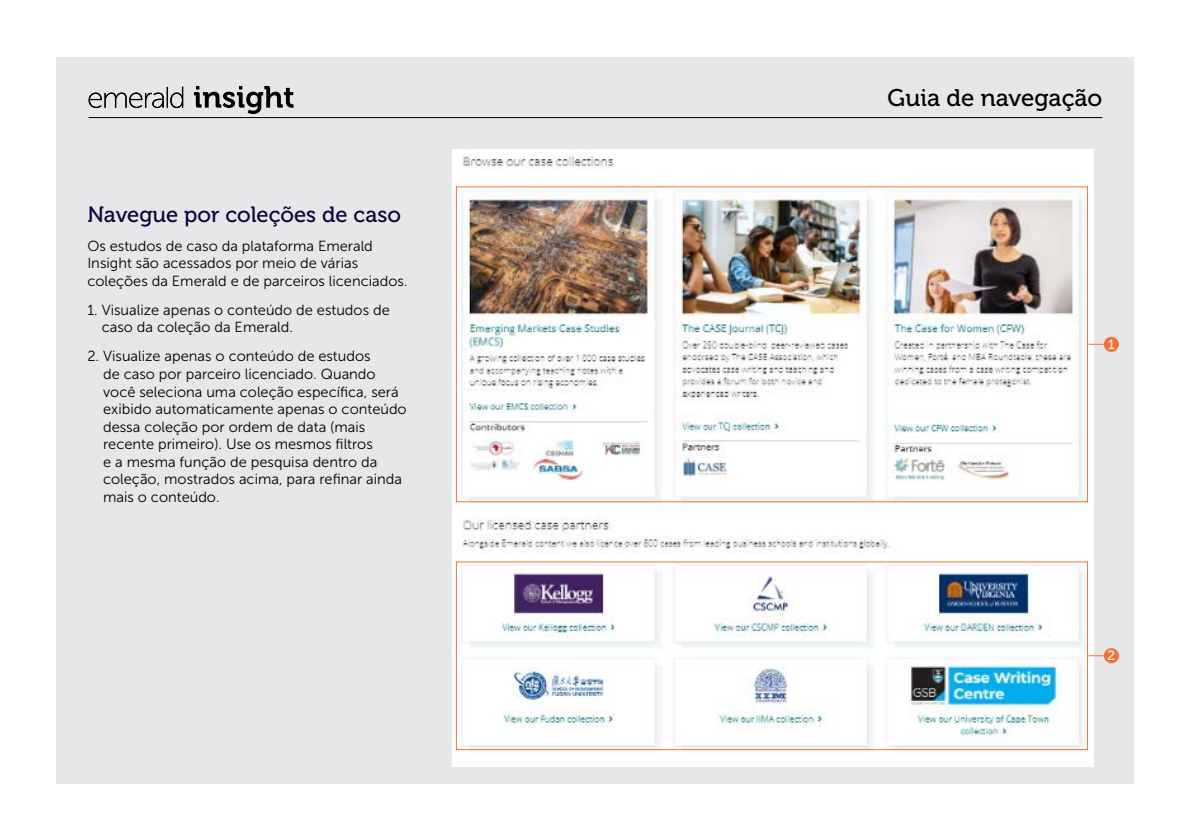
<style>
.page{position:relative;width:1191px;height:840px;background:#fff}
.page>*{position:absolute;margin:0;border:0;box-sizing:border-box;transform-origin:0 0}
.t1{font:24px "Museo 500";color:#000}
.t2{font:22px "Museo 500";color:#110041}
.t3{font:14.6px/17.6px "Museo Sans 300";color:#000}
.t4{font:13.4px "Museo Sans 500";color:#fff}
</style>
<div class="page">
<div style="left:57px;top:57px;width:1077px;height:725px;background:#e6e7e8"></div>
<hr style="left:89px;top:117px;width:1013px;height:1px;background:#000">
<svg style="left:89px;top:86px;width:204px;height:28px"></svg>
<img style="left:452px;top:150px;width:641px;height:615px">
<div style="left:1103px;top:336px;width:16px;height:15px;background:#f37231;border-radius:50%"></div>
<svg style="left:1088px;top:343px;width:15px;height:1px"></svg>
<svg style="left:1103px;top:647px;width:16px;height:16px"></svg>
<svg style="left:1088px;top:655px;width:15px;height:1px"></svg>
<p class="t2" style="left:87px;top:202px;width:315px">Navegue por coleções de caso</p>
<p class="t3" style="left:87px;top:237px;width:322px">Os estudos de caso da plataforma Emerald<br>Insight são acessados por meio de várias coleções da Emerald e de parceiros licenciados.</p>
<p class="t3" style="left:102px;top:301px;width:289px;text-indent:-14px">1. Visualize apenas o conteúdo de estudos de caso da coleção da Emerald.</p>
<p class="t3" style="left:103px;top:347px;width:305px;text-indent:-16px">2. Visualize apenas o conteúdo de estudos<br>de caso por parceiro licenciado. Quando você seleciona uma coleção específica, será exibido automaticamente apenas o conteúdo dessa coleção por ordem de data (mais recente primeiro). Use os mesmos filtros<br>e a mesma função de pesquisa dentro da coleção, mostrados acima, para refinar ainda mais o conteúdo.</p>
<h1 class="t1" style="left:887px;top:84px;width:216px">Guia de navegação</h1>
<p class="t4" style="left:1108px;top:337px;width:8px">1</p>
<p class="t4" style="left:1107px;top:648px;width:9px">2</p>
</div>
